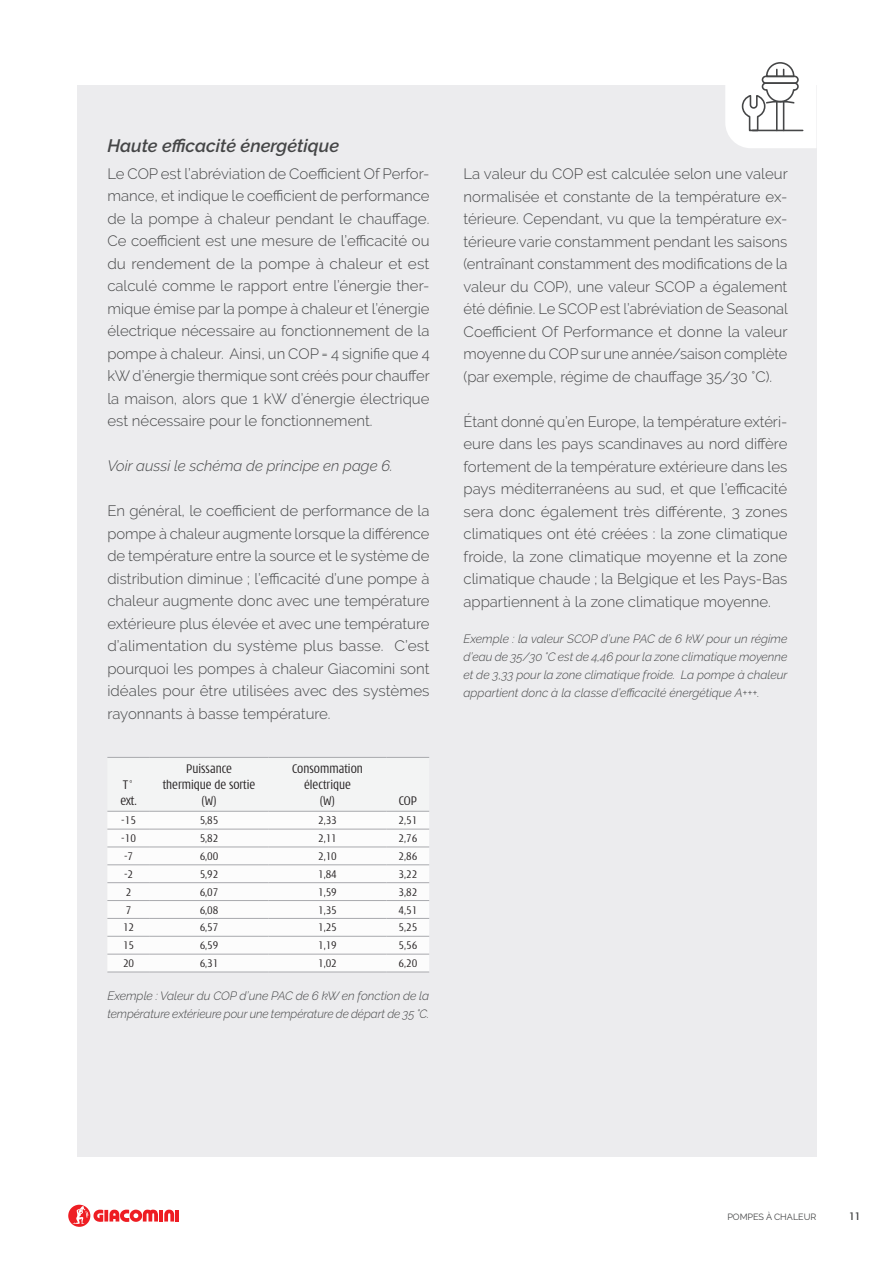
<style>
.page{position:relative;width:893px;height:1263px;background:#fff}
.page>*{position:absolute;margin:0;border:0;box-sizing:border-box;transform-origin:0 0}
.Titre_XS{font:italic 600 18px "Raleway";color:#454647}
.Body_texte{font:300 15px/22.5px "Raleway";color:#454647;text-align:justify}
.Body_texte-2{font:italic 300 15px "Raleway";color:#454647}
.tableau_haut{font:300 condensed 13.5px/16.2px "Modena";color:#231f20;text-align:center}
.Body_texte-3{font:italic 300 12px/18px "Raleway";letter-spacing:-.005em;color:#454647;text-align:justify}
.tableau_light{font:300 condensed 12px "Modena";color:#231f20}
.t1{font:500 condensed 12px "Modena";color:#454647}
.t2{font:9px "Raleway";color:#454647}
</style>
<div class="page">
<svg style="left:104px;top:1210px;width:4px;height:11px"></svg>
<hr style="left:159px;top:1210px;width:4px;height:11px;background:#ee1d23">
<svg style="left:164px;top:1209px;width:10px;height:12px"></svg>
<hr style="left:175px;top:1210px;width:4px;height:11px;background:#ee1d23">
<svg style="left:109px;top:1209px;width:49px;height:13px"></svg>
<svg style="left:68px;top:1204px;width:23px;height:23px"></svg>
<svg style="left:73px;top:1206px;width:30px;height:18px"></svg>
<div style="left:77px;top:85px;width:739px;height:1072px;background:#ececee"></div>
<svg style="left:725px;top:62px;width:91px;height:86px"></svg>
<hr style="left:752px;top:130px;width:51px;height:1px;background:#454647">
<svg style="left:108px;top:810px;width:321px;height:1px"></svg>
<div style="left:107px;top:812px;width:322px;height:160px;background:#fcfcfc"></div>
<hr style="left:107px;top:829px;width:43px;height:1px;background:#a8a9ad">
<hr style="left:150px;top:829px;width:118px;height:1px;background:#a8a9ad">
<hr style="left:268px;top:829px;width:119px;height:1px;background:#a8a9ad">
<hr style="left:387px;top:829px;width:42px;height:1px;background:#a8a9ad">
<hr style="left:107px;top:847px;width:43px;height:1px;background:#a8a9ad">
<hr style="left:150px;top:847px;width:118px;height:1px;background:#a8a9ad">
<hr style="left:268px;top:847px;width:119px;height:1px;background:#a8a9ad">
<hr style="left:387px;top:847px;width:42px;height:1px;background:#a8a9ad">
<hr style="left:107px;top:864px;width:43px;height:1px;background:#a8a9ad">
<hr style="left:150px;top:864px;width:118px;height:1px;background:#a8a9ad">
<hr style="left:268px;top:864px;width:119px;height:1px;background:#a8a9ad">
<hr style="left:387px;top:864px;width:42px;height:1px;background:#a8a9ad">
<hr style="left:107px;top:882px;width:43px;height:1px;background:#a8a9ad">
<hr style="left:150px;top:882px;width:118px;height:1px;background:#a8a9ad">
<hr style="left:268px;top:882px;width:119px;height:1px;background:#a8a9ad">
<hr style="left:387px;top:882px;width:42px;height:1px;background:#a8a9ad">
<hr style="left:107px;top:900px;width:43px;height:1px;background:#a8a9ad">
<hr style="left:150px;top:900px;width:118px;height:1px;background:#a8a9ad">
<hr style="left:268px;top:900px;width:119px;height:1px;background:#a8a9ad">
<hr style="left:387px;top:900px;width:42px;height:1px;background:#a8a9ad">
<hr style="left:107px;top:918px;width:43px;height:1px;background:#a8a9ad">
<hr style="left:150px;top:918px;width:118px;height:1px;background:#a8a9ad">
<hr style="left:268px;top:918px;width:119px;height:1px;background:#a8a9ad">
<hr style="left:387px;top:918px;width:42px;height:1px;background:#a8a9ad">
<hr style="left:107px;top:936px;width:43px;height:1px;background:#a8a9ad">
<hr style="left:150px;top:936px;width:118px;height:1px;background:#a8a9ad">
<hr style="left:268px;top:936px;width:119px;height:1px;background:#a8a9ad">
<hr style="left:387px;top:936px;width:42px;height:1px;background:#a8a9ad">
<hr style="left:107px;top:954px;width:43px;height:1px;background:#a8a9ad">
<hr style="left:150px;top:954px;width:118px;height:1px;background:#a8a9ad">
<hr style="left:268px;top:954px;width:119px;height:1px;background:#a8a9ad">
<hr style="left:387px;top:954px;width:42px;height:1px;background:#a8a9ad">
<hr style="left:107px;top:972px;width:43px;height:1px;background:#a8a9ad">
<hr style="left:150px;top:972px;width:118px;height:1px;background:#a8a9ad">
<hr style="left:268px;top:972px;width:119px;height:1px;background:#a8a9ad">
<hr style="left:387px;top:972px;width:42px;height:1px;background:#a8a9ad">
<hr style="left:107px;top:757px;width:43px;height:1px;background:#a8a9ad">
<hr style="left:150px;top:757px;width:118px;height:1px;background:#a8a9ad">
<hr style="left:268px;top:757px;width:119px;height:1px;background:#a8a9ad">
<hr style="left:387px;top:757px;width:42px;height:1px;background:#a8a9ad">
<hr style="left:107px;top:811px;width:43px;height:1px;background:#a8a9ad">
<hr style="left:150px;top:811px;width:118px;height:1px;background:#a8a9ad">
<hr style="left:268px;top:811px;width:119px;height:1px;background:#a8a9ad">
<hr style="left:387px;top:811px;width:42px;height:1px;background:#a8a9ad">
<p class="Titre_XS" style="left:107px;top:135px;width:233px">Haute efficacité énergétique</p>
<p class="Body_texte" style="left:107px;top:162px;width:324px">Le COP est l’abréviation de Coefficient Of Perfor&shy;mance, et indique le coefficient de performance de la pompe à chaleur pendant le chauffage.<br>Ce coefficient est une mesure de l’efficacité ou du rendement de la pompe à chaleur et est calculé comme le rapport entre l’énergie ther&shy;mique émise par la pompe à chaleur et l’énergie électrique nécessaire au fonctionnement de la pompe à chaleur. Ainsi, un COP = 4 signifie que 4 kW d’énergie thermique sont créés pour chauffer la maison, alors que 1 kW d’énergie électrique est nécessaire pour le fonctionnement.</p>
<p class="Body_texte-2" style="left:107px;top:457px;width:287px">Voir aussi le schéma de principe en page 6.</p>
<p class="Body_texte" style="left:107px;top:500px;width:324px">En général, le coefficient de performance de la pompe à chaleur augmente lorsque la différence de température entre la source et le système de distribution diminue ; l’efficacité d’une pompe à chaleur augmente donc avec une température extérieure plus élevée et avec une température d’alimentation du système plus basse. C’est pourquoi les pompes à chaleur Giacomini sont idéales pour être utilisées avec des systèmes rayonnants à basse température.</p>
<p class="tableau_haut" style="left:120px;top:777px;width:18px;text-align:left">T° ext.</p>
<p class="tableau_haut" style="left:163px;top:761px;width:94px">Puissance thermique de sortie (W)</p>
<p class="tableau_haut" style="left:292px;top:761px;width:72px">Consommation électrique<br>(W)</p>
<p class="tableau_haut" style="left:399px;top:793px;width:20px">COP</p>
<p class="tableau_light" style="left:121px;top:815px;width:16px">-15</p>
<p class="tableau_light" style="left:200px;top:815px;width:20px">5,85</p>
<p class="tableau_light" style="left:318px;top:815px;width:20px">2,33</p>
<p class="tableau_light" style="left:399px;top:815px;width:20px">2,51</p>
<p class="tableau_light" style="left:121px;top:832px;width:16px">-10</p>
<p class="tableau_light" style="left:200px;top:832px;width:20px">5,82</p>
<p class="tableau_light" style="left:318px;top:832px;width:20px">2,11</p>
<p class="tableau_light" style="left:399px;top:832px;width:20px">2,76</p>
<p class="tableau_light" style="left:124px;top:850px;width:11px">-7</p>
<p class="tableau_light" style="left:200px;top:850px;width:20px">6,00</p>
<p class="tableau_light" style="left:318px;top:850px;width:20px">2,10</p>
<p class="tableau_light" style="left:399px;top:850px;width:20px">2,86</p>
<p class="tableau_light" style="left:124px;top:868px;width:11px">-2</p>
<p class="tableau_light" style="left:200px;top:868px;width:20px">5,92</p>
<p class="tableau_light" style="left:318px;top:868px;width:20px">1,84</p>
<p class="tableau_light" style="left:399px;top:868px;width:20px">3,22</p>
<p class="tableau_light" style="left:126px;top:886px;width:7px">2</p>
<p class="tableau_light" style="left:200px;top:886px;width:20px">6,07</p>
<p class="tableau_light" style="left:318px;top:886px;width:20px">1,59</p>
<p class="tableau_light" style="left:399px;top:886px;width:20px">3,82</p>
<p class="tableau_light" style="left:126px;top:904px;width:7px">7</p>
<p class="tableau_light" style="left:200px;top:904px;width:20px">6,08</p>
<p class="tableau_light" style="left:318px;top:904px;width:20px">1,35</p>
<p class="tableau_light" style="left:399px;top:904px;width:20px">4,51</p>
<p class="tableau_light" style="left:123px;top:922px;width:13px">12</p>
<p class="tableau_light" style="left:200px;top:922px;width:20px">6,57</p>
<p class="tableau_light" style="left:318px;top:922px;width:20px">1,25</p>
<p class="tableau_light" style="left:399px;top:922px;width:20px">5,25</p>
<p class="tableau_light" style="left:123px;top:940px;width:13px">15</p>
<p class="tableau_light" style="left:200px;top:940px;width:20px">6,59</p>
<p class="tableau_light" style="left:318px;top:940px;width:20px">1,19</p>
<p class="tableau_light" style="left:399px;top:940px;width:20px">5,56</p>
<p class="tableau_light" style="left:123px;top:957px;width:13px">20</p>
<p class="tableau_light" style="left:200px;top:957px;width:20px">6,31</p>
<p class="tableau_light" style="left:318px;top:957px;width:20px">1,02</p>
<p class="tableau_light" style="left:399px;top:957px;width:20px">6,20</p>
<p class="Body_texte-3" style="left:107px;top:987px;width:323px">Exemple : Valeur du COP d’une PAC de 6 kW en fonction de la température extérieure pour une température de départ de 35 °C.</p>
<p class="Body_texte" style="left:463px;top:163px;width:326px">La valeur du COP est calculée selon une valeur normalisée et constante de la température ex&shy;térieure. Cependant, vu que la température ex&shy;térieure varie constamment pendant les saisons (entraînant constamment des modifications de la valeur du COP), une valeur SCOP a également été définie. Le SCOP est l’abréviation de Seasonal Coefficient Of Performance et donne la valeur moyenne du COP sur une année/saison complète (par exemple, régime de chauffage 35/30 °C).</p>
<p class="Body_texte" style="left:463px;top:410px;width:325px">Étant donné qu’en Europe, la température extéri&shy;eure dans les pays scandinaves au nord diffère fortement de la température extérieure dans les pays méditerranéens au sud, et que l’efficacité sera donc également très différente, 3 zones climatiques ont été créées : la zone climatique froide, la zone climatique moyenne et la zone climatique chaude ; la Belgique et les Pays-Bas appartiennent à la zone climatique moyenne.</p>
<p class="Body_texte-3" style="left:463px;top:630px;width:326px">Exemple : la valeur SCOP d’une PAC de 6 kW pour un régime d’eau de 35/30 °C est de 4,46 pour la zone climatique moyenne et de 3,33 pour la zone climatique froide. La pompe à chaleur appartient donc à la classe d’efficacité énergétique A+++.</p>
<p class="t2" style="left:727px;top:1211px;width:91px">POMPES À CHALEUR</p>
<p class="t1" style="left:849px;top:1210px;width:13px">11</p>
</div>
